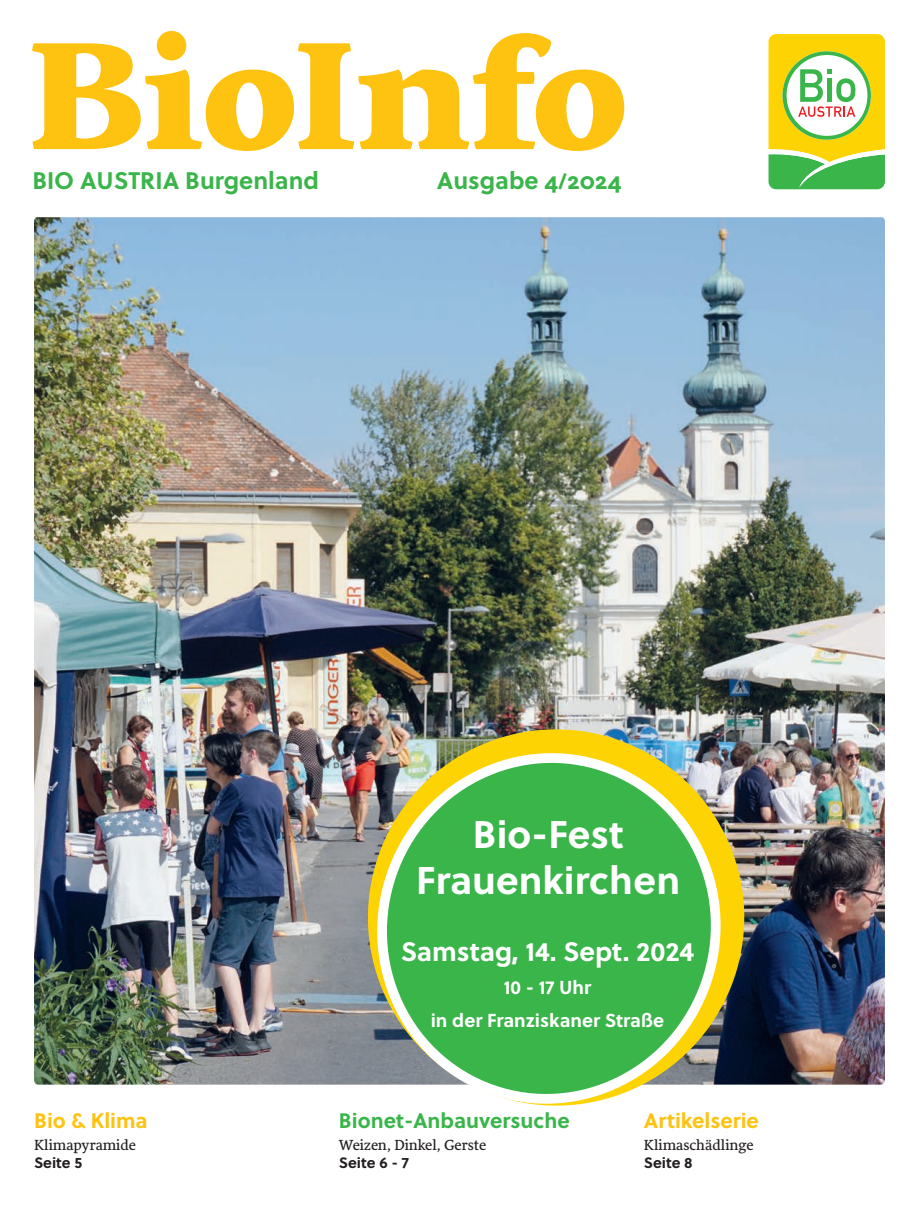
<style>
.page{position:relative;width:919px;height:1225px;background:#fff}
.page>*{position:absolute;margin:0;border:0;box-sizing:border-box;transform-origin:0 0}
.t1{font:157.2px "Sirba Bl";letter-spacing:-.04em;color:#fec210}
.t2{font:700 38.55px/46.2px "Soleil";color:#fff;text-align:center}
.t3{font:700 26.7px "Soleil";color:#fff}
.t4{font:700 24px "Soleil";color:#3ab54a}
.t5{font:700 21px "Soleil";color:#fec210}
.t6{font:700 21px "Soleil";color:#3ab54a}
.t7{font:700 18.75px/33.3px "Soleil";color:#fff;text-align:center}
.t8{font:15px "Sirba";color:#231f20}
.t9{font:700 15px "Soleil";color:#231f20}
</style>
<div class="page">
<img style="left:34px;top:217px;width:850px;height:867px">
<img style="left:341px;top:703px;width:429px;height:382px">
<svg style="left:358px;top:734px;width:381px;height:372px"></svg>
<svg style="left:768px;top:34px;width:116px;height:155px"></svg>
<h1 class="t1" style="left:26px;top:-37px;width:605px">BioInfo</h1>
<h3 class="t4" style="left:32px;top:165px;width:288px">BIO AUSTRIA Burgenland</h3>
<h3 class="t4" style="left:437px;top:165px;width:186px">Ausgabe 4/2024</h3>
<h2 class="t2" style="left:416px;top:811px;width:265px">Bio-Fest<br>Frauenkirchen</h2>
<h3 class="t5" style="left:34px;top:1107px;width:115px">Bio &amp; Klima</h3>
<p class="t8" style="left:34px;top:1134px;width:103px">Klimapyramide</p>
<p class="t9" style="left:34px;top:1153px;width:50px">Seite 5</p>
<h3 class="t3" style="left:400px;top:934px;width:295px">Samstag, 14. Sept. 2024</h3>
<p class="t7" style="left:430px;top:971px;width:235px">10 - 17 Uhr<br>in der Franziskaner Straße</p>
<h3 class="t6" style="left:339px;top:1107px;width:232px">Bionet-Anbauversuche</h3>
<p class="t8" style="left:339px;top:1134px;width:149px">Weizen, Dinkel, Gerste</p>
<p class="t9" style="left:339px;top:1153px;width:72px">Seite 6 - 7</p>
<h3 class="t5" style="left:643px;top:1107px;width:117px">Artikelserie</h3>
<p class="t8" style="left:643px;top:1134px;width:111px">Klimaschädlinge</p>
<p class="t9" style="left:643px;top:1153px;width:50px">Seite 8</p>
</div>
